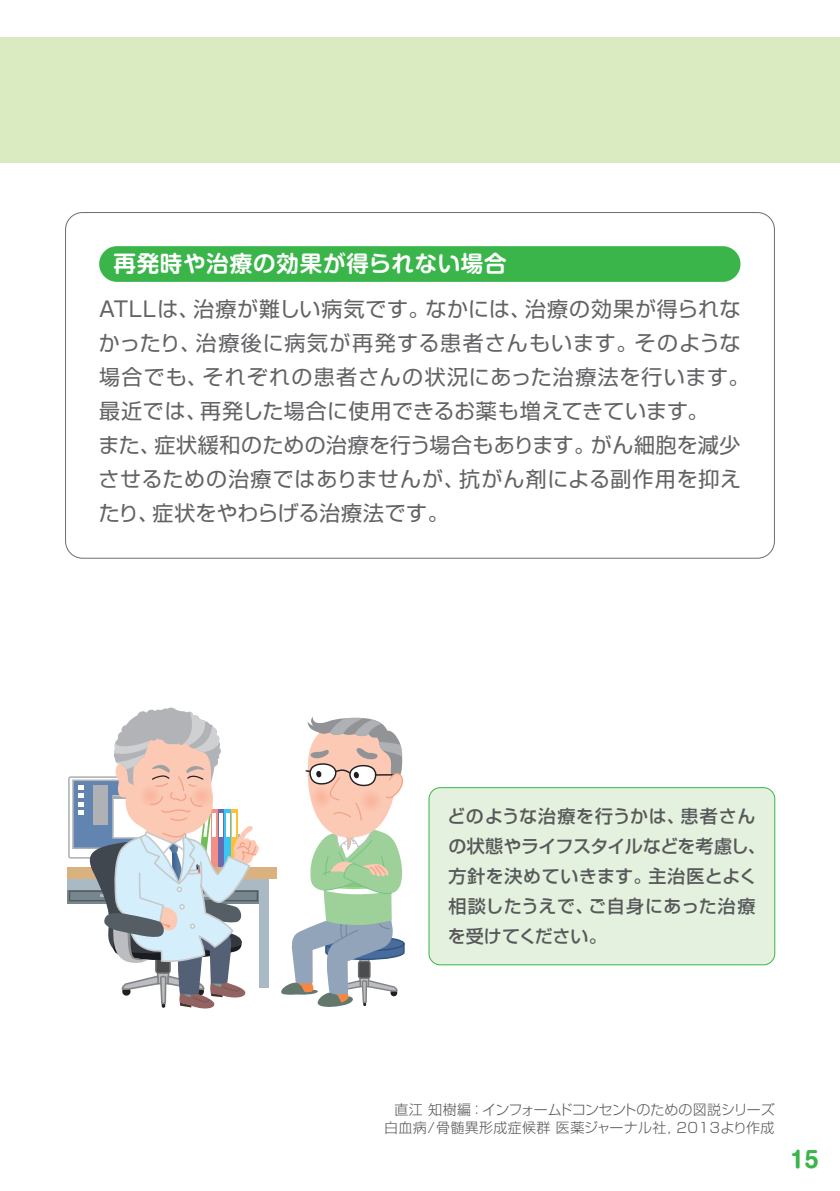
<style>
.page{position:relative;width:840px;height:1191px;background:#fff}
.page>*{position:absolute;margin:0;border:0;box-sizing:border-box;transform-origin:0 0}
.t1{font:700 22.4px "Shin M Go Pr 6 De";letter-spacing:.035em;color:#fff}
.t2{font:700 22px "Shin M Go Pr 6";color:#3ab54a}
.t3{font:21px/34px "Shin Go Pr 6";letter-spacing:.03em;color:#636366}
.t4{font:500 18px/30px "Shin Go Pr 6";letter-spacing:.01em;color:#57585a}
.t5{font:300 14px/18px "Shin Go Pr 6";letter-spacing:.005em;color:#57585a;text-align:right}
</style>
<div class="page">
<div style="left:0;top:38px;width:839px;height:125px;background:#daeac1"></div>
<div style="left:429px;top:787px;width:345px;height:177px;background:#e4f1de;border-radius:11px"></div>
<div style="left:428px;top:787px;width:346px;height:178px;border:1px solid #3ab54a;border-radius:11px"></div>
<div style="left:68px;top:889px;width:201px;height:14px;background:#78868e"></div>
<div style="left:259px;top:882px;width:10px;height:105px;background:#a9bac5"></div>
<div style="left:68px;top:878px;width:201px;height:11px;background:#a9bac5"></div>
<div style="left:68px;top:867px;width:208px;height:11px;background:#d9b27f"></div>
<div style="left:69px;top:890px;width:94px;height:11px;border:1px solid #4f5a60"></div>
<div style="left:68px;top:776px;width:118px;height:82px;border:2px solid #b0b1b5;border-radius:2px"></div>
<div style="left:73px;top:780px;width:107px;height:68px;background:#6184b0"></div>
<div style="left:72px;top:779px;width:109px;height:70px;border:2px solid #b0b1b5"></div>
<svg style="left:281px;top:717px;width:124px;height:290px"></svg>
<svg style="left:78px;top:707px;width:180px;height:302px"></svg>
<div style="left:99px;top:246px;width:641px;height:36px;background:#3ab54a;border-radius:18px"></div>
<p class="t1" style="left:113px;top:245px;width:395px">再発時や治療の効果が得られない場合</p>
<p class="t3" style="left:98px;top:290px;width:652px">ATLLは、治療が難しい病気です。なかには、治療の効果が得られなかったり、治療後に病気が再発する患者さんもいます。そのような場合でも、それぞれの患者さんの状況にあった治療法を行います。最近では、再発した場合に使用できるお薬も増えてきています。<br>また、症状緩和のための治療を行う場合もあります。がん細胞を減少させるための治療ではありませんが、抗がん剤による副作用を抑えたり、症状をやわらげる治療法です。</p>
<p class="t4" style="left:447px;top:800px;width:320px">どのような治療を行うかは、患者さんの状態やライフスタイルなどを考慮し、方針を決めていきます。主治医とよく相談したうえで、ご自身にあった治療を受けてください。</p>
<p class="t5" style="left:384px;top:1099px;width:392px">直江 知樹編：インフォームドコンセントのための図説シリーズ白血病/骨髄異形成症候群 医薬ジャーナル社, 2013より作成</p>
<p class="t2" style="left:789px;top:1140px;width:30px">15</p>
</div>
